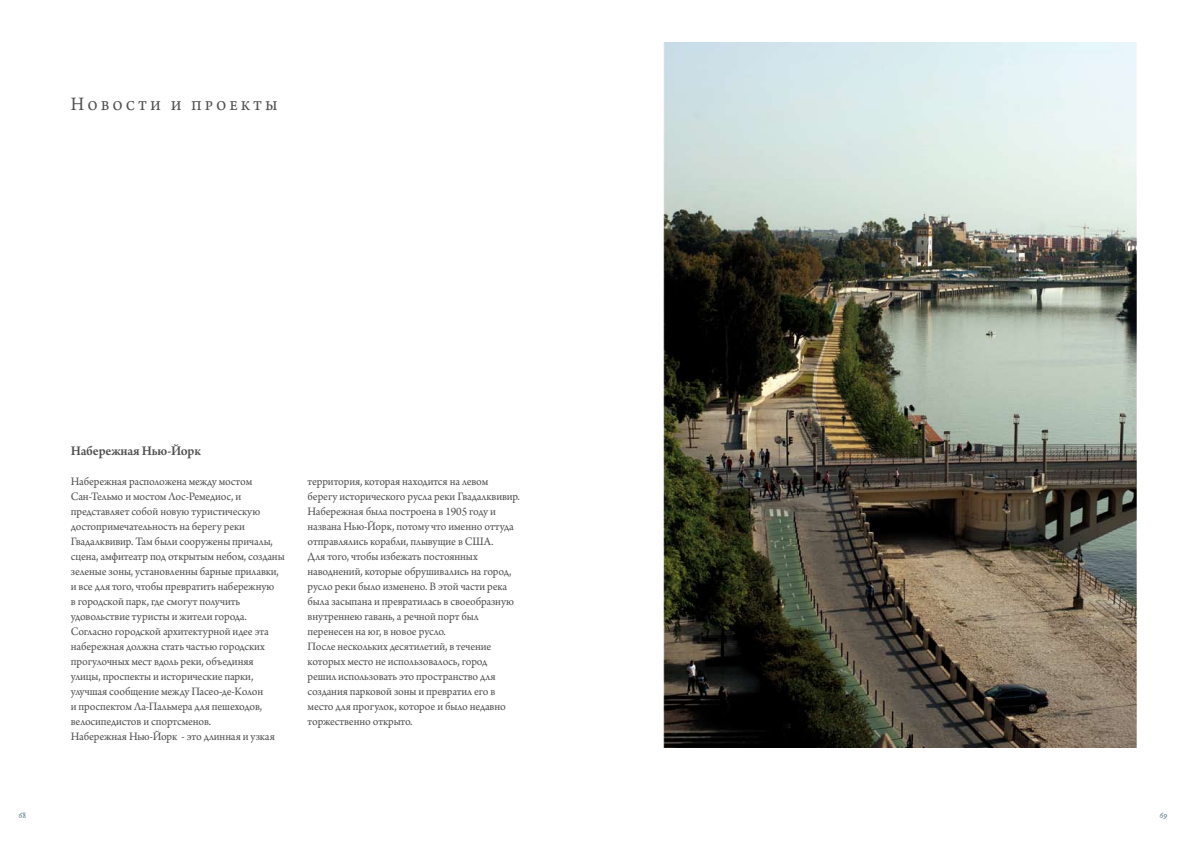
<style>
.page{position:relative;width:1185px;height:842px;background:#fff}
.page>*{position:absolute;margin:0;border:0;box-sizing:border-box;transform-origin:0 0}
.t1{font:20px "Arno Pro";color:#505052;scale:.9 1}
.t2{font:600 14px "Arno Pro";letter-spacing:-.01em;color:#505052}
.t3{font:12px/15px "Arno Pro";letter-spacing:-.01em;color:#505052}
.t4{font:9.5px "IM FELL English PRO Roman";color:#66808d}
</style>
<div class="page">
<img style="left:663px;top:42px;width:473px;height:705px">
<h1 class="t1" style="left:71px;top:92px;width:231px">Новости и проекты</h1>
<p class="t2" style="left:71px;top:442px;width:132px">Набережная Нью-Йорк</p>
<p class="t3" style="left:71px;top:474px;width:215px">Набережная расположена между мостом Сан-Тельмо и мостом Лос-Ремедиос, и представляет собой новую туристическую достопримечательность на берегу реки Гвадалквивир. Там были сооружены причалы, сцена, амфитеатр под открытым небом, созданы зеленые зоны, установленны барные прилавки, и все для того, чтобы превратить набережную<br>в городской парк, где смогут получить удовольствие туристы и жители города.<br>Согласно городской архитектурной идее эта набережная должна стать частью городских прогулочных мест вдоль реки, объединяя улицы, проспекты и исторические парки, улучшая сообщение между Пасео-де-Колон<br>и проспектом Ла-Пальмера для пешеходов, велосипедистов и спортсменов.<br>Набережная Нью-Йорк - это длинная и узкая</p>
<p class="t3" style="left:308px;top:474px;width:214px">территория, которая находится на левом берегу исторического русла реки Гвадалквивир.<br>Набережная была построена в 1905 году и названа Нью-Йорк, потому что именно оттуда отправлялись корабли, плывущие в США.<br>Для того, чтобы избежать постоянных наводнений, которые обрушивались на город, русло реки было изменено. В этой части река была засыпана и превратилась в своеобразную внутреннею гавань, а речной порт был перенесен на юг, в новое русло.<br>После нескольких десятилетий, в течение которых место не использовалось, город<br>решил использовать это пространство для создания парковой зоны и превратил его в место для прогулок, которое и было недавно торжественно открыто.</p>
<p class="t4" style="left:19px;top:809px;width:9px">68</p>
<p class="t4" style="left:1159px;top:809px;width:10px">69</p>
</div>
